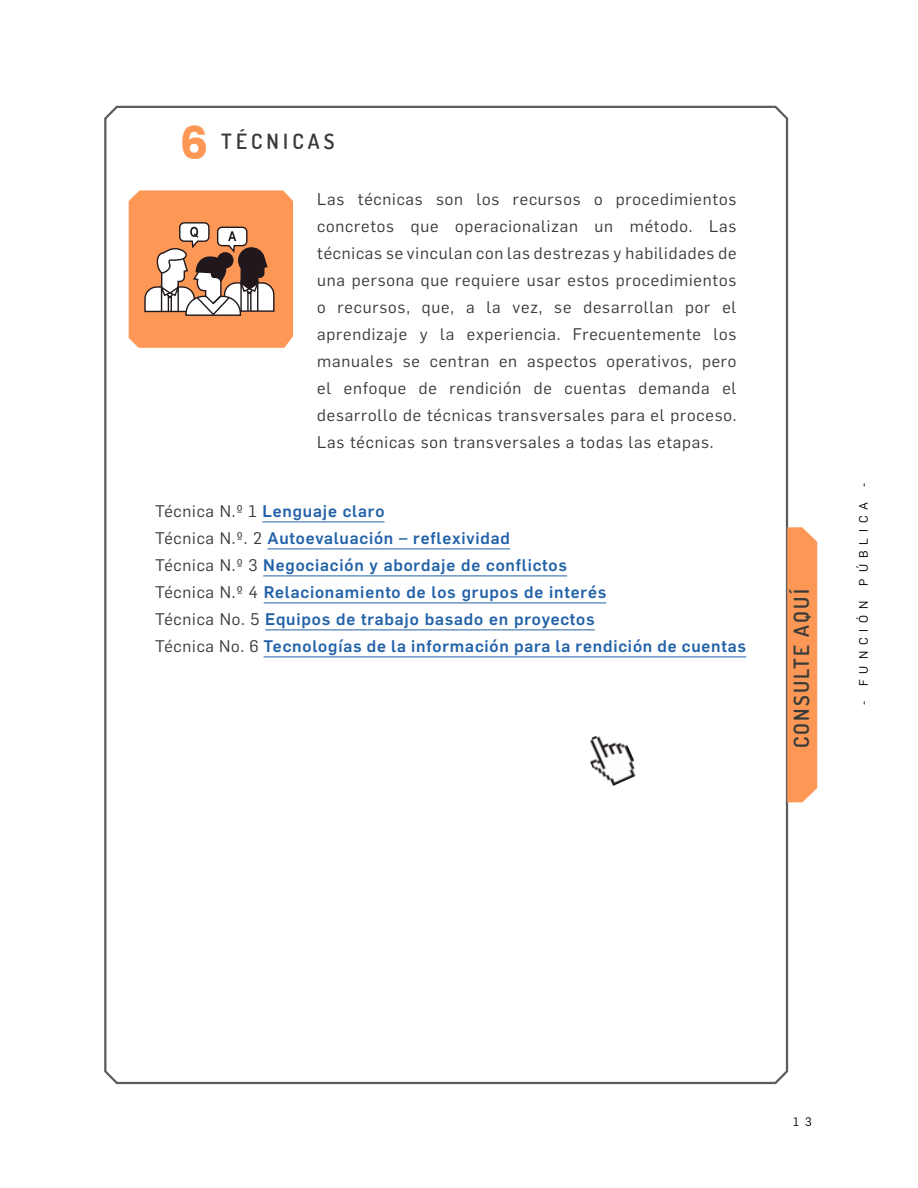
<style>
.page{position:relative;width:918px;height:1188px;background:#fff}
.page>*{position:absolute;margin:0;border:0;box-sizing:border-box;transform-origin:0 0}
.Título_02{font:45px "Poppins";color:#fd9756}
.Etiquetas{font:600 21px "Dosis";letter-spacing:.1em;color:#383b37}
.Etiquetas-2{font:600 21px "Dosis";letter-spacing:.2em;color:#383b37}
.txt_corrido{font:16.5px/27px "Flama";letter-spacing:.05em;color:#383b37;text-align:justify}
.txt_corrido-2{font:500 16.5px "Flama";letter-spacing:.05em;color:#2262a9}
.t1{font:12px "Flama";letter-spacing:.5em;color:#000}
.s1{font-weight:400;color:#383b37}
</style>
<div class="page">
<svg style="left:787px;top:527px;width:30px;height:275px;background:#fa985a"></svg>
<svg style="left:129px;top:190px;width:164px;height:158px"></svg>
<hr style="left:262px;top:521px;width:123px;height:1px;background:#2262a9">
<hr style="left:267px;top:548px;width:243px;height:1px;background:#2262a9">
<hr style="left:263px;top:575px;width:304px;height:1px;background:#2262a9">
<hr style="left:264px;top:602px;width:342px;height:1px;background:#2262a9">
<hr style="left:265px;top:629px;width:330px;height:1px;background:#2262a9">
<hr style="left:264px;top:656px;width:482px;height:1px;background:#2262a9">
<img style="left:590px;top:735px;width:46px;height:51px">
<p class="Título_02" style="left:180px;top:117px;width:30px">6</p>
<p class="Etiquetas-2" style="left:221px;top:127px;width:115px">TÉCNICAS</p>
<p class="txt_corrido" style="left:317px;top:185px;width:421px">Las técnicas son los recursos o procedimientos concretos que operacionalizan un método. Las técnicas se vinculan con las destrezas y habilidades de una persona que requiere usar estos procedimientos o recursos, que, a la vez, se desarrollan por el aprendizaje y la experiencia. Frecuentemente los manuales se centran en aspectos operativos, pero el enfoque de rendición de cuentas demanda el desarrollo de técnicas transversales para el proceso.<br>Las técnicas son transversales a todas las etapas.</p>
<p class="txt_corrido-2" style="left:155px;top:500px;width:231px"><span class="s1">Técnica N.º 1</span> Lenguaje claro</p>
<p class="txt_corrido-2" style="left:155px;top:527px;width:356px"><span class="s1">Técnica N.º. 2</span> Autoevaluación – reflexividad</p>
<p class="txt_corrido-2" style="left:155px;top:554px;width:413px"><span class="s1">Técnica N.º 3</span> Negociación y abordaje de conflictos</p>
<p class="txt_corrido-2" style="left:155px;top:581px;width:453px"><span class="s1">Técnica N.º 4</span> Relacionamiento de los grupos de interés</p>
<p class="txt_corrido-2" style="left:155px;top:608px;width:441px"><span class="s1">Técnica No. 5</span> Equipos de trabajo basado en proyectos</p>
<p class="txt_corrido-2" style="left:155px;top:635px;width:592px"><span class="s1">Técnica No. 6</span> Tecnologías de la información para la rendición de cuentas</p>
<p class="Etiquetas" style="left:788px;top:748px;width:160px;rotate:-90deg">CONSULTE AQUÍ</p>
<p class="t1" style="left:855px;top:705px;width:224px;rotate:-90deg">- FUNCIÓN PÚBLICA -</p>
<p class="t1" style="left:793px;top:1113px;width:20px">1 3</p>
</div>
